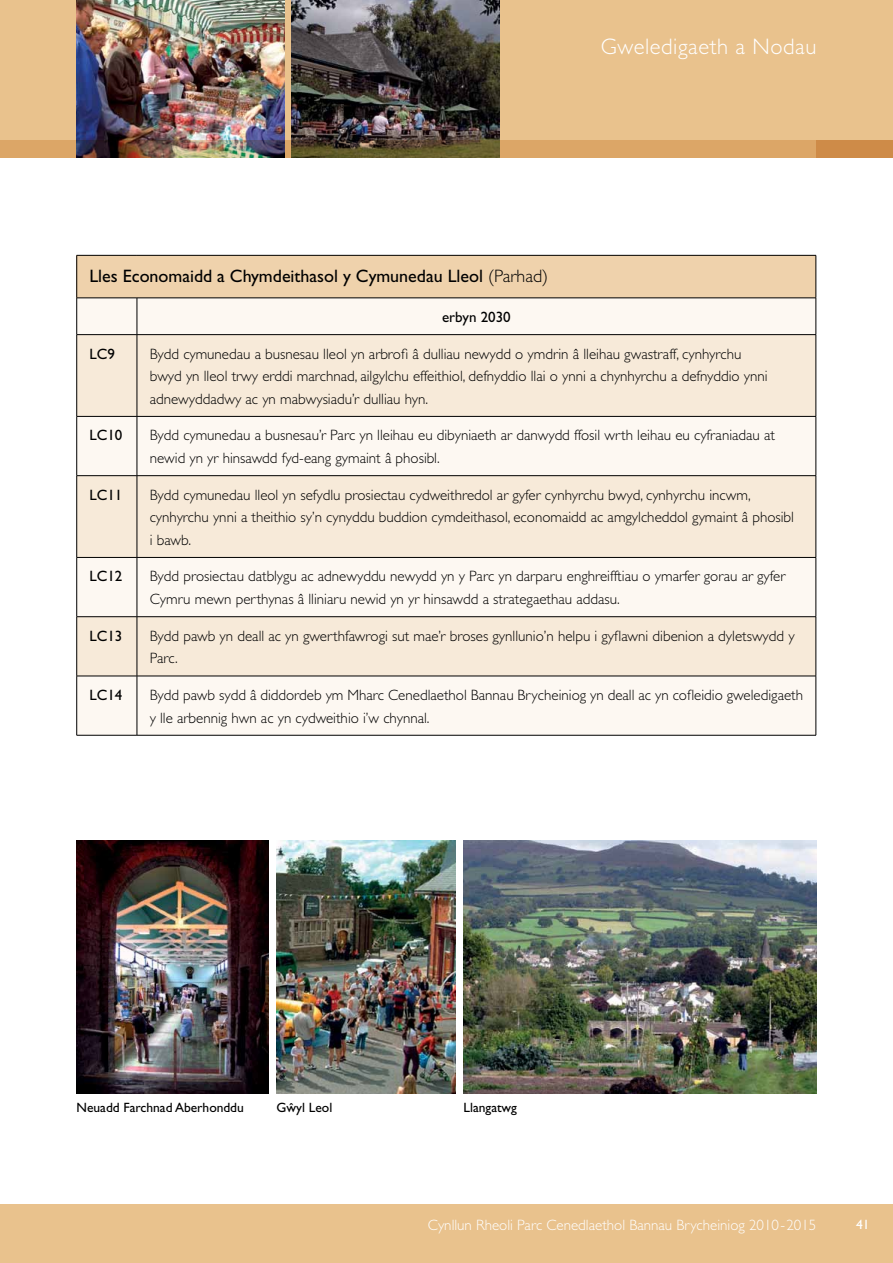
<style>
.page{position:relative;width:893px;height:1263px;background:#fff}
.page>*{position:absolute;margin:0;border:0;box-sizing:border-box;transform-origin:0 0}
.t1{font:300 22.5px "Gill Sans";letter-spacing:.025em;color:#fff}
.t2{font:18px "Gill Sans";color:#000}
.t3{font:300 15px/22.5px "Gill Sans";color:#000}
.t4{font:300 15px "Gill Sans";color:#fff}
.t5{font:15px "Gill Sans";color:#000}
.t6{font:13.5px "Gill Sans";color:#000}
.t7{font:13.5px "Gill Sans";color:#fff}
.s1{font-weight:300}
</style>
<div class="page">
<div style="left:0;top:0;width:893px;height:157px;background:#e9c28d"></div>
<img style="left:463px;top:840px;width:353px;height:253px">
<img style="left:276px;top:840px;width:179px;height:253px">
<img style="left:77px;top:840px;width:192px;height:253px">
<img style="left:77px;top:0;width:207px;height:140px">
<img style="left:292px;top:0;width:208px;height:140px">
<div style="left:0;top:1205px;width:893px;height:58px;background:#e9c28d"></div>
<img style="left:0;top:140px;width:893px;height:17px">
<div style="left:77px;top:255px;width:739px;height:43px;background:#efd2ac"></div>
<div style="left:77px;top:299px;width:739px;height:436px;background:#fdf8f2"></div>
<svg style="left:77px;top:335px;width:739px;height:341px;fill:#f7ead9"></svg>
<hr style="left:76px;top:335px;width:1px;height:81px;background:#000">
<hr style="left:137px;top:335px;width:1px;height:81px;background:#000">
<hr style="left:816px;top:335px;width:1px;height:81px;background:#000">
<hr style="left:76px;top:476px;width:1px;height:81px;background:#000">
<hr style="left:137px;top:476px;width:1px;height:81px;background:#000">
<hr style="left:816px;top:476px;width:1px;height:81px;background:#000">
<hr style="left:77px;top:557px;width:60px;height:1px;background:#000">
<hr style="left:76px;top:558px;width:1px;height:58px;background:#000">
<hr style="left:137px;top:557px;width:679px;height:1px;background:#000">
<hr style="left:137px;top:558px;width:1px;height:58px;background:#000">
<hr style="left:816px;top:558px;width:1px;height:58px;background:#000">
<hr style="left:77px;top:616px;width:60px;height:1px;background:#000">
<hr style="left:76px;top:617px;width:1px;height:59px;background:#000">
<hr style="left:137px;top:616px;width:679px;height:1px;background:#000">
<hr style="left:137px;top:617px;width:1px;height:59px;background:#000">
<hr style="left:816px;top:617px;width:1px;height:59px;background:#000">
<hr style="left:77px;top:676px;width:60px;height:1px;background:#000">
<hr style="left:76px;top:676px;width:1px;height:59px;background:#000">
<hr style="left:137px;top:676px;width:679px;height:1px;background:#000">
<hr style="left:137px;top:676px;width:1px;height:59px;background:#000">
<hr style="left:816px;top:676px;width:1px;height:59px;background:#000">
<hr style="left:77px;top:735px;width:60px;height:1px;background:#000">
<hr style="left:137px;top:735px;width:679px;height:1px;background:#000">
<hr style="left:77px;top:255px;width:60px;height:1px;background:#000">
<hr style="left:76px;top:255px;width:1px;height:43px;background:#000">
<hr style="left:137px;top:255px;width:679px;height:1px;background:#000">
<hr style="left:816px;top:255px;width:1px;height:43px;background:#000">
<hr style="left:77px;top:298px;width:60px;height:1px;background:#000">
<hr style="left:76px;top:298px;width:1px;height:36px;background:#000">
<hr style="left:137px;top:298px;width:679px;height:1px;background:#000">
<hr style="left:137px;top:298px;width:1px;height:36px;background:#000">
<hr style="left:816px;top:298px;width:1px;height:36px;background:#000">
<hr style="left:77px;top:334px;width:60px;height:1px;background:#000">
<hr style="left:137px;top:334px;width:679px;height:1px;background:#000">
<hr style="left:77px;top:416px;width:60px;height:1px;background:#000">
<hr style="left:76px;top:417px;width:1px;height:58px;background:#000">
<hr style="left:77px;top:475px;width:60px;height:1px;background:#000">
<hr style="left:137px;top:416px;width:679px;height:1px;background:#000">
<hr style="left:137px;top:417px;width:1px;height:58px;background:#000">
<hr style="left:816px;top:417px;width:1px;height:58px;background:#000">
<hr style="left:137px;top:475px;width:679px;height:1px;background:#000">
<h1 class="t1" style="left:601px;top:33px;width:217px">Gweledigaeth a Nodau</h1>
<p class="t2" style="left:89px;top:265px;width:460px">Lles Economaidd a Chymdeithasol y Cymunedau Lleol <span class="s1">(Parhad)</span></p>
<p class="t5" style="left:442px;top:308px;width:70px">erbyn 2030</p>
<p class="t5" style="left:89px;top:345px;width:27px">LC9</p>
<p class="t3" style="left:150px;top:342px;width:619px">Bydd cymunedau a busnesau lleol yn arbrofi â dulliau newydd o ymdrin â lleihau gwastraff, cynhyrchu bwyd yn lleol trwy erddi marchnad, ailgylchu effeithiol, defnyddio llai o ynni a chynhyrchu a defnyddio ynni adnewyddadwy ac yn mabwysiadu’r dulliau hyn.</p>
<p class="t5" style="left:89px;top:427px;width:34px">LC10</p>
<p class="t3" style="left:150px;top:424px;width:627px">Bydd cymunedau a busnesau’r Parc yn lleihau eu dibyniaeth ar danwydd ffosil wrth leihau eu cyfraniadau at newid yn yr hinsawdd fyd-eang gymaint â phosibl.</p>
<p class="t5" style="left:89px;top:486px;width:34px">LC11</p>
<p class="t3" style="left:150px;top:484px;width:646px">Bydd cymunedau lleol yn sefydlu prosiectau cydweithredol ar gyfer cynhyrchu bwyd, cynhyrchu incwm, cynhyrchu ynni a theithio sy’n cynyddu buddion cymdeithasol, economaidd ac amgylcheddol gymaint â phosibl i bawb.</p>
<p class="t5" style="left:89px;top:568px;width:34px">LC12</p>
<p class="t3" style="left:150px;top:565px;width:637px">Bydd prosiectau datblygu ac adnewyddu newydd yn y Parc yn darparu enghreifftiau o ymarfer gorau ar gyfer<br>Cymru mewn perthynas â lliniaru newid yn yr hinsawdd a strategaethau addasu.</p>
<p class="t5" style="left:89px;top:627px;width:34px">LC13</p>
<p class="t3" style="left:150px;top:625px;width:646px">Bydd pawb yn deall ac yn gwerthfawrogi sut mae’r broses gynllunio’n helpu i gyflawni dibenion a dyletswydd y<br>Parc.</p>
<p class="t5" style="left:89px;top:686px;width:34px">LC14</p>
<p class="t3" style="left:150px;top:684px;width:655px">Bydd pawb sydd â diddordeb ym Mharc Cenedlaethol Bannau Brycheiniog yn deall ac yn cofleidio gweledigaeth y lle arbennig hwn ac yn cydweithio i’w chynnal.</p>
<p class="t6" style="left:77px;top:1100px;width:169px">Neuadd Farchnad Aberhonddu</p>
<p class="t6" style="left:276px;top:1100px;width:57px">Gwˆ yl Leol</p>
<p class="t6" style="left:463px;top:1100px;width:55px">Llangatwg</p>
<p class="t4" style="left:428px;top:1217px;width:390px">Cynllun Rheoli Parc Cenedlaethol Bannau Brycheiniog 2010-2015</p>
<p class="t7" style="left:856px;top:1216px;width:15px">41</p>
</div>
